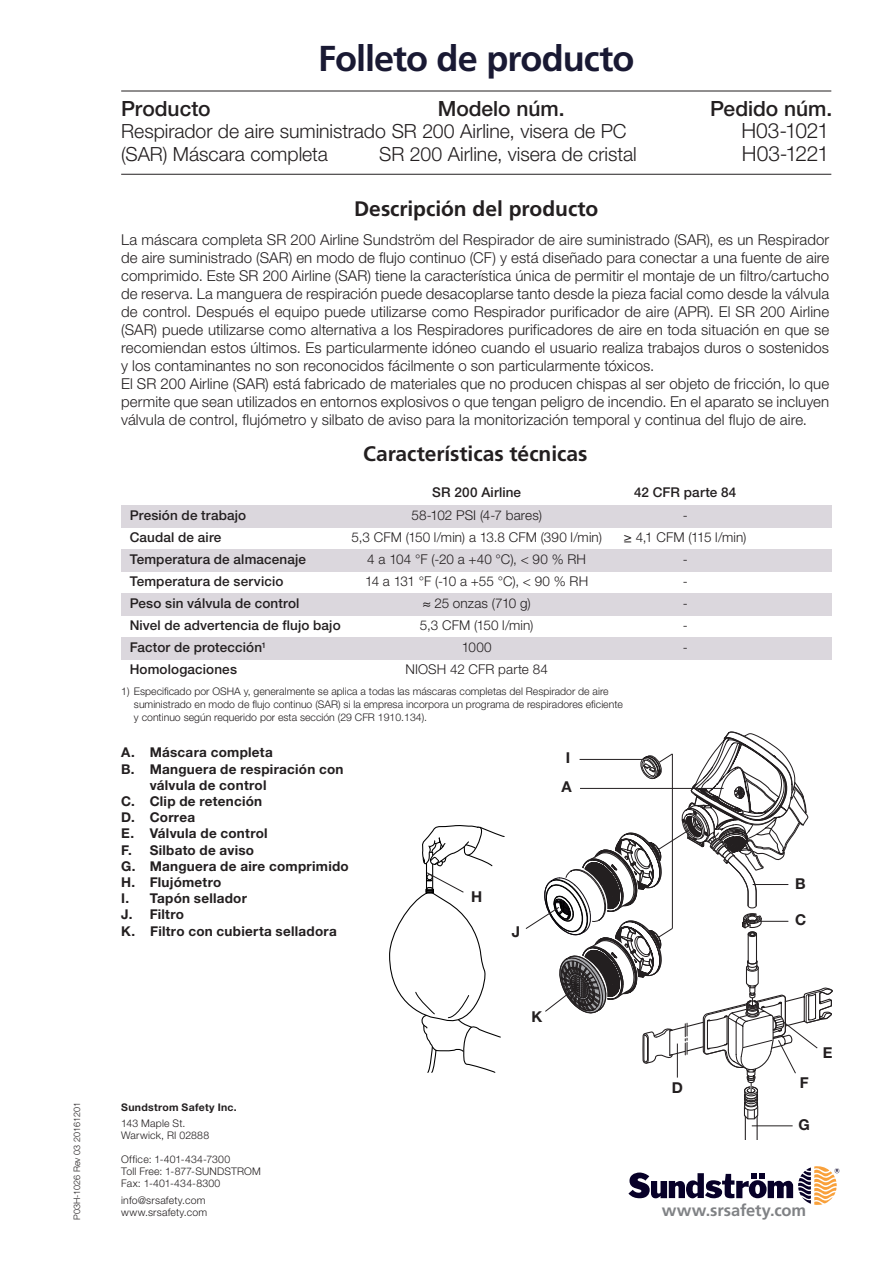
<style>
.page{position:relative;width:893px;height:1263px;background:#fff}
.page>*{position:absolute;margin:0;border:0;box-sizing:border-box;transform-origin:0 0}
.t1{font:700 36px "Frutiger LT Pro";letter-spacing:-.025em;color:#191933}
.t2{font:700 21px "Frutiger LT Pro";color:#231f20}
.t3{font:500 21px "Helvetica Neue LT Pro";color:#231f20}
.t4{font:300 21px "Helvetica Neue LT Pro";letter-spacing:-.015em;color:#231f20}
.t5{font:300 19.5px "Helvetica Neue LT Pro";letter-spacing:-.005em;color:#231f20}
.t6{font:700 16.5px "Frutiger LT Pro";letter-spacing:-.005em;color:#808285}
.t7{font:300 15px/18px "Helvetica Neue LT Pro";letter-spacing:.005em;color:#231f20}
.t8{font:700 15px "Helvetica Neue LT Std";color:#231f20}
.t9{font:700 13.5px "Helvetica Neue LT Std";letter-spacing:.02em;color:#231f20}
.t10{font:500 13.5px "Helvetica Neue LT Pro";letter-spacing:.01em;color:#231f20}
.t11{font:300 13.5px "Helvetica Neue LT Pro";letter-spacing:.005em;color:#231f20}
.t12{font:300 13.5px "Helvetica Neue LT Pro";letter-spacing:-.035em;color:#231f20}
.t13{font:300 10.5px/12.6px "Helvetica Neue LT Pro";color:#231f20}
.t14{font:300 10.5px/12px "Helvetica Neue LT Pro";letter-spacing:.02em;color:#231f20}
.t15{font:700 10.5px "Helvetica Neue LT Std";letter-spacing:.03em;color:#231f20}
.t16{font:300 9px "Helvetica Neue LT Pro";color:#231f20}
</style>
<div class="page">
<svg style="left:628px;top:1166px;width:211px;height:39px"></svg>
<hr style="left:121px;top:174px;width:710px;height:1px;background:#231f20">
<hr style="left:121px;top:91px;width:710px;height:1px;background:#231f20">
<div style="left:121px;top:505px;width:711px;height:22px;background:#dbd7dd"></div>
<div style="left:121px;top:549px;width:711px;height:22px;background:#dbd7dd"></div>
<div style="left:121px;top:593px;width:711px;height:22px;background:#dbd7dd"></div>
<div style="left:121px;top:637px;width:711px;height:22px;background:#dbd7dd"></div>
<svg style="left:389px;top:825px;width:116px;height:248px"></svg>
<svg style="left:525px;top:731px;width:308px;height:409px"></svg>
<p class="t16" style="left:72px;top:1220px;width:119px;rotate:-90deg">P03H-1026 Rev 03 20161201</p>
<h1 class="t1" style="left:318px;top:37px;width:318px">Folleto de producto</h1>
<h2 class="t3" style="left:121px;top:96px;width:91px">Producto</h2>
<h2 class="t3" style="left:438px;top:96px;width:128px">Modelo núm.</h2>
<h2 class="t3" style="left:710px;top:96px;width:124px">Pedido núm.</h2>
<h3 class="t5" style="left:121px;top:120px;width:507px">Respirador de aire suministrado SR 200 Airline, visera de PC</h3>
<h2 class="t4" style="left:741px;top:118px;width:89px">H03-1021</h2>
<h3 class="t5" style="left:121px;top:142px;width:208px">(SAR) Máscara completa</h3>
<h3 class="t5" style="left:379px;top:142px;width:259px">SR 200 Airline, visera de cristal</h3>
<h2 class="t4" style="left:742px;top:141px;width:89px">H03-1221</h2>
<h2 class="t2" style="left:354px;top:196px;width:246px">Descripción del producto</h2>
<p class="t7" style="left:121px;top:230px;width:710px">La máscara completa SR 200 Airline Sundström del Respirador de aire suministrado (SAR), es un Respirador de aire suministrado (SAR) en modo de flujo continuo (CF) y está diseñado para conectar a una fuente de aire comprimido. Este SR 200 Airline (SAR) tiene la característica única de permitir el montaje de un filtro/cartucho de reserva. La manguera de respiración puede desacoplarse tanto desde la pieza facial como desde la válvula de control. Después el equipo puede utilizarse como Respirador purificador de aire (APR). El SR 200 Airline (SAR) puede utilizarse como alternativa a los Respiradores purificadores de aire en toda situación en que se recomiendan estos últimos. Es particularmente idóneo cuando el usuario realiza trabajos duros o sostenidos y los contaminantes no son reconocidos fácilmente o son particularmente tóxicos.<br>El SR 200 Airline (SAR) está fabricado de materiales que no producen chispas al ser objeto de fricción, lo que permite que sean utilizados en entornos explosivos o que tengan peligro de incendio. En el aparato se incluyen válvula de control, flujómetro y silbato de aviso para la monitorización temporal y continua del flujo de aire.</p>
<h2 class="t2" style="left:363px;top:441px;width:226px">Características técnicas</h2>
<p class="t10" style="left:432px;top:484px;width:90px">SR 200 Airline</p>
<p class="t10" style="left:634px;top:484px;width:104px">42 CFR parte 84</p>
<p class="t10" style="left:130px;top:507px;width:118px">Presión de trabajo</p>
<p class="t11" style="left:411px;top:507px;width:132px">58-102 PSI (4-7 bares)</p>
<p class="t11" style="left:683px;top:507px;width:6px">-</p>
<p class="t10" style="left:130px;top:529px;width:93px">Caudal de aire</p>
<p class="t11" style="left:351px;top:529px;width:252px">5,3 CFM (150 l/min) a 13.8 CFM (390 l/min)</p>
<p class="t11" style="left:624px;top:529px;width:124px">≥ 4,1 CFM (115 l/min)</p>
<p class="t10" style="left:130px;top:551px;width:178px">Temperatura de almacenaje</p>
<p class="t11" style="left:367px;top:551px;width:220px">4 a 104 °F (-20 a +40 °C), &lt; 90 % RH</p>
<p class="t11" style="left:683px;top:551px;width:6px">-</p>
<p class="t10" style="left:130px;top:573px;width:155px">Temperatura de servicio</p>
<p class="t12" style="left:365px;top:573px;width:225px">14 a 131 °F (-10 a +55 °C), &lt; 90 % RH</p>
<p class="t11" style="left:683px;top:573px;width:6px">-</p>
<p class="t10" style="left:130px;top:595px;width:171px">Peso sin válvula de control</p>
<p class="t11" style="left:423px;top:595px;width:109px">≈ 25 onzas (710 g)</p>
<p class="t11" style="left:683px;top:595px;width:6px">-</p>
<p class="t10" style="left:130px;top:617px;width:212px">Nivel de advertencia de flujo bajo</p>
<p class="t11" style="left:420px;top:617px;width:115px">5,3 CFM (150 l/min)</p>
<p class="t11" style="left:683px;top:617px;width:6px">-</p>
<p class="t10" style="left:130px;top:639px;width:138px">Factor de protección<sup>1</sup></p>
<p class="t11" style="left:462px;top:639px;width:32px">1000</p>
<p class="t11" style="left:683px;top:639px;width:6px">-</p>
<p class="t10" style="left:130px;top:661px;width:109px">Homologaciones</p>
<p class="t11" style="left:405px;top:661px;width:144px">NIOSH 42 CFR parte 84</p>
<p class="t13" style="left:134px;top:685px;width:490px;text-indent:-13px">1) Especificado por OSHA y, generalmente se aplica a todas las máscaras completas del Respirador de aire suministrado en modo de flujo continuo (SAR) si la empresa incorpora un programa de respiradores eficiente y continuo según requerido por esta sección (29 CFR 1910.134).</p>
<p class="t9" style="left:121px;top:744px;width:153px">A. Máscara completa</p>
<p class="t9" style="left:121px;top:760px;width:224px">B. Manguera de respiración con</p>
<p class="t9" style="left:150px;top:777px;width:118px">válvula de control</p>
<p class="t9" style="left:121px;top:793px;width:143px">C. Clip de retención</p>
<p class="t9" style="left:121px;top:809px;width:75px">D. Correa</p>
<p class="t9" style="left:121px;top:825px;width:148px">E. Válvula de control</p>
<p class="t9" style="left:121px;top:841px;width:134px">F. Silbato de aviso</p>
<p class="t9" style="left:121px;top:858px;width:229px">G. Manguera de aire comprimido</p>
<p class="t9" style="left:121px;top:874px;width:102px">H. Flujómetro</p>
<p class="t9" style="left:121px;top:890px;width:127px">I. Tapón sellador</p>
<p class="t9" style="left:121px;top:906px;width:64px">J. Filtro</p>
<p class="t9" style="left:121px;top:922px;width:217px">K. Filtro con cubierta selladora</p>
<p class="t8" style="left:471px;top:887px;width:13px">H</p>
<p class="t8" style="left:512px;top:922px;width:10px">J</p>
<p class="t8" style="left:566px;top:748px;width:6px">I</p>
<p class="t8" style="left:561px;top:778px;width:12px">A</p>
<p class="t8" style="left:795px;top:875px;width:12px">B</p>
<p class="t8" style="left:795px;top:910px;width:13px">C</p>
<p class="t15" style="left:121px;top:1101px;width:117px">Sundstrom Safety Inc.</p>
<p class="t14" style="left:121px;top:1117px;width:89px">143 Maple St.<br>Warwick, RI 02888</p>
<p class="t14" style="left:121px;top:1153px;width:141px">Office: 1-401-434-7300<br>Toll Free: 1-877-SUNDSTROM<br>Fax: 1-401-434-8300</p>
<p class="t14" style="left:121px;top:1193px;width:88px">info@srsafety.com www.srsafety.com</p>
<p class="t8" style="left:532px;top:1007px;width:12px">K</p>
<p class="t8" style="left:672px;top:1078px;width:13px">D</p>
<p class="t8" style="left:800px;top:1073px;width:10px">F</p>
<p class="t8" style="left:798px;top:1115px;width:13px">G</p>
<p class="t8" style="left:823px;top:1044px;width:11px">E</p>
<p class="t6" style="left:662px;top:1200px;width:146px">www.srsafety.com</p>
</div>
